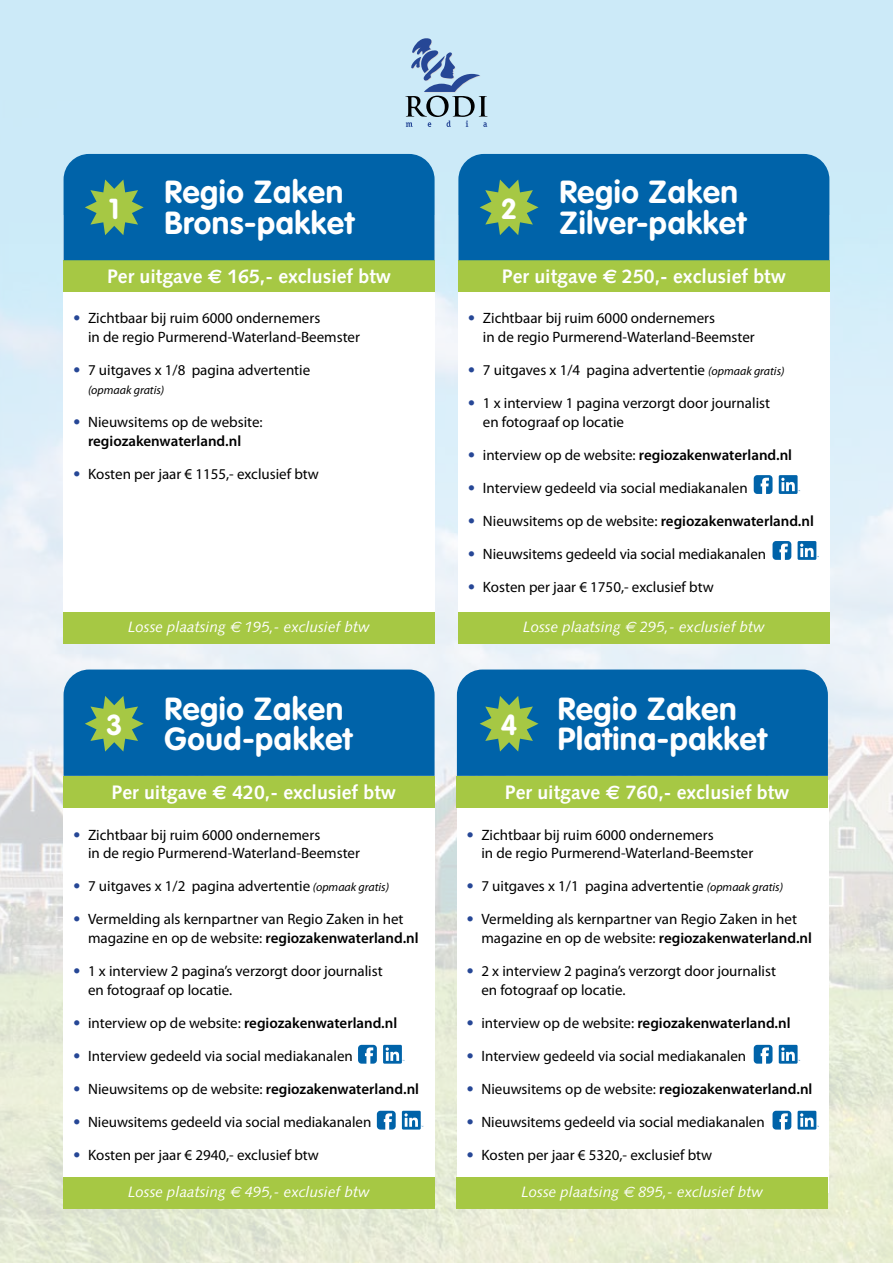
<style>
.page{position:relative;width:893px;height:1263px;background:#fff}
.page>*{position:absolute;margin:0;border:0;box-sizing:border-box;transform-origin:0 0}
.t1{font:700 31.5px/30.8px "VAG Rounded Std";letter-spacing:.02em;color:#fff}
.t2{font:700 28.5px "VAG Rounded Std";color:#fff}
.t3{font:700 19.5px "Syntax";color:#fff}
.t4{font:15px/18.8px "Myriad Pro";color:#000}
.t5{font:600 15px "Myriad Pro";color:#000}
.t6{font:italic 15px "Syntax";color:#fff}
.t7{font:italic 12px "Myriad Pro";color:#000}
.s1{font-family:"Euro Sans Std"}
.s2{font-family:"Syntax";color:#264796}
.s3{font-weight:600}
.s4{font-style:italic;font-size:12px}
.s5{font-family:"Syntax";font-weight:400;color:#264796}
.s6{font-weight:400}
</style>
<div class="page">
<img style="left:0;top:243px;width:893px;height:1020px">
<div style="left:0;top:0;width:893px;height:243px;background:#cceaf8"></div>
<div style="left:457px;top:780px;width:371px;height:413px;background:#fff"></div>
<div style="left:457px;top:776px;width:371px;height:32px;background:#a6c844"></div>
<div style="left:64px;top:780px;width:371px;height:413px;background:#fff"></div>
<div style="left:63px;top:776px;width:372px;height:32px;background:#a6c844"></div>
<div style="left:459px;top:215px;width:371px;height:413px;background:#fff"></div>
<div style="left:458px;top:260px;width:372px;height:32px;background:#a6c844"></div>
<div style="left:64px;top:215px;width:371px;height:413px;background:#fff"></div>
<div style="left:63px;top:260px;width:372px;height:32px;background:#a6c844"></div>
<div style="left:64px;top:154px;width:371px;height:106px;background:#0063a9"></div>
<div style="left:458px;top:612px;width:372px;height:32px;background:#a6c844"></div>
<div style="left:63px;top:1177px;width:372px;height:32px;background:#a6c844"></div>
<div style="left:457px;top:1177px;width:371px;height:32px;background:#a6c844"></div>
<div style="left:63px;top:612px;width:372px;height:32px;background:#a6c844"></div>
<svg style="left:779px;top:475px;width:21px;height:19px"></svg>
<svg style="left:754px;top:475px;width:18px;height:19px"></svg>
<div style="left:458px;top:154px;width:371px;height:106px;background:#0063a9"></div>
<svg style="left:64px;top:669px;width:371px;height:107px;background:#0a69a5"></svg>
<svg style="left:457px;top:669px;width:371px;height:107px;background:#0a69a5"></svg>
<svg style="left:798px;top:541px;width:21px;height:19px"></svg>
<svg style="left:772px;top:541px;width:19px;height:19px"></svg>
<svg style="left:779px;top:1045px;width:21px;height:19px"></svg>
<svg style="left:754px;top:1045px;width:18px;height:19px"></svg>
<svg style="left:798px;top:1111px;width:21px;height:18px"></svg>
<svg style="left:772px;top:1111px;width:19px;height:18px"></svg>
<svg style="left:383px;top:1045px;width:21px;height:19px"></svg>
<svg style="left:358px;top:1045px;width:19px;height:19px"></svg>
<svg style="left:402px;top:1111px;width:21px;height:18px"></svg>
<svg style="left:377px;top:1111px;width:19px;height:18px"></svg>
<svg style="left:405px;top:38px;width:82px;height:89px"></svg>
<h1 class="t1" style="left:165px;top:178px;width:191px">Regio Zaken<br>Brons-pakket</h1>
<h3 class="t3" style="left:107px;top:265px;width:285px">Per uitgave <span class="s1">€</span> 165,- exclusief btw</h3>
<p class="t4" style="left:88px;top:309px;width:274px;text-indent:-15px"><span class="s2">•</span> Zichtbaar bij ruim 6000 ondernemers<br>in de regio Purmerend-Waterland-Beemster</p>
<p class="t4" style="left:73px;top:360px;width:239px"><span class="s2">•</span> 7 uitgaves x 1/8 pagina advertentie</p>
<p class="t7" style="left:88px;top:382px;width:78px">(opmaak gratis)</p>
<p class="t4" style="left:73px;top:412px;width:191px;text-align:center"><span class="s2">•</span> Nieuwsitems op de website: <span class="s3">regiozakenwaterland.nl</span></p>
<p class="t4" style="left:73px;top:464px;width:247px"><span class="s2">•</span> Kosten per jaar € 1155,- exclusief btw</p>
<h2 class="t2" style="left:109px;top:192px;width:12px">1</h2>
<h1 class="t1" style="left:559px;top:178px;width:188px">Regio Zaken<br>Zilver-pakket</h1>
<h3 class="t3" style="left:502px;top:265px;width:285px">Per uitgave <span class="s1">€</span> 250,- exclusief btw</h3>
<p class="t4" style="left:483px;top:309px;width:274px;text-indent:-15px"><span class="s2">•</span> Zichtbaar bij ruim 6000 ondernemers<br>in de regio Purmerend-Waterland-Beemster</p>
<p class="t4" style="left:468px;top:360px;width:318px"><span class="s2">•</span> 7 uitgaves x 1/4 pagina advertentie <span class="s4">(opmaak gratis)</span></p>
<p class="t4" style="left:483px;top:393px;width:289px;text-indent:-15px"><span class="s2">•</span> 1 x interview 1 pagina verzorgt door journalist en fotograaf op locatie</p>
<p class="t5" style="left:468px;top:445px;width:326px"><span class="s5">•</span> <span class="s6">interview op de website:</span> regiozakenwaterland.nl</p>
<p class="t4" style="left:468px;top:478px;width:281px"><span class="s2">•</span> Interview gedeeld via social mediakanalen</p>
<p class="t4" style="left:468px;top:511px;width:347px"><span class="s2">•</span> Nieuwsitems op de website: <span class="s3">regiozakenwaterland.nl</span></p>
<p class="t4" style="left:468px;top:544px;width:300px"><span class="s2">•</span> Nieuwsitems gedeeld via social mediakanalen</p>
<p class="t4" style="left:468px;top:577px;width:247px"><span class="s2">•</span> Kosten per jaar € 1750,- exclusief btw</p>
<h2 class="t2" style="left:501px;top:192px;width:18px">2</h2>
<p class="t6" style="left:128px;top:618px;width:243px">Losse plaatsing <span class="s1">€</span> 195,- exclusief btw</p>
<p class="t6" style="left:523px;top:618px;width:243px">Losse plaatsing <span class="s1">€</span> 295,- exclusief btw</p>
<h1 class="t1" style="left:165px;top:694px;width:189px">Regio Zaken<br>Goud-pakket</h1>
<h3 class="t3" style="left:112px;top:781px;width:286px">Per uitgave <span class="s1">€</span> 420,- exclusief btw</h3>
<p class="t4" style="left:88px;top:825px;width:274px;text-indent:-15px"><span class="s2">•</span> Zichtbaar bij ruim 6000 ondernemers<br>in de regio Purmerend-Waterland-Beemster</p>
<p class="t4" style="left:73px;top:877px;width:317px"><span class="s2">•</span> 7 uitgaves x 1/2 pagina advertentie <span class="s4">(opmaak gratis)</span></p>
<p class="t4" style="left:88px;top:910px;width:332px;text-indent:-15px"><span class="s2">•</span> Vermelding als kernpartner van Regio Zaken in het magazine en op de website: <span class="s3">regiozakenwaterland.nl</span></p>
<p class="t4" style="left:88px;top:961px;width:296px;text-indent:-15px"><span class="s2">•</span> 1 x interview 2 pagina’s verzorgt door journalist en fotograaf op locatie.</p>
<p class="t5" style="left:73px;top:1013px;width:326px"><span class="s5">•</span> <span class="s6">interview op de website:</span> regiozakenwaterland.nl</p>
<p class="t4" style="left:73px;top:1046px;width:281px"><span class="s2">•</span> Interview gedeeld via social mediakanalen</p>
<p class="t4" style="left:73px;top:1079px;width:347px"><span class="s2">•</span> Nieuwsitems op de website: <span class="s3">regiozakenwaterland.nl</span></p>
<p class="t4" style="left:73px;top:1112px;width:300px"><span class="s2">•</span> Nieuwsitems gedeeld via social mediakanalen</p>
<p class="t4" style="left:73px;top:1145px;width:247px"><span class="s2">•</span> Kosten per jaar € 2940,- exclusief btw</p>
<p class="t6" style="left:128px;top:1183px;width:243px">Losse plaatsing <span class="s1">€</span> 495,- exclusief btw</p>
<h1 class="t1" style="left:558px;top:694px;width:210px">Regio Zaken<br>Platina-pakket</h1>
<h3 class="t3" style="left:505px;top:781px;width:286px">Per uitgave <span class="s1">€</span> 760,- exclusief btw</h3>
<p class="t4" style="left:481px;top:825px;width:274px;text-indent:-15px"><span class="s2">•</span> Zichtbaar bij ruim 6000 ondernemers<br>in de regio Purmerend-Waterland-Beemster</p>
<p class="t4" style="left:466px;top:877px;width:318px"><span class="s2">•</span> 7 uitgaves x 1/1 pagina advertentie <span class="s4">(opmaak gratis)</span></p>
<p class="t4" style="left:481px;top:910px;width:332px;text-indent:-15px"><span class="s2">•</span> Vermelding als kernpartner van Regio Zaken in het magazine en op de website: <span class="s3">regiozakenwaterland.nl</span></p>
<p class="t4" style="left:481px;top:961px;width:296px;text-indent:-15px"><span class="s2">•</span> 2 x interview 2 pagina’s verzorgt door journalist en fotograaf op locatie.</p>
<p class="t5" style="left:466px;top:1013px;width:326px"><span class="s5">•</span> <span class="s6">interview op de website:</span> regiozakenwaterland.nl</p>
<p class="t4" style="left:466px;top:1046px;width:281px"><span class="s2">•</span> Interview gedeeld via social mediakanalen</p>
<p class="t4" style="left:466px;top:1079px;width:347px"><span class="s2">•</span> Nieuwsitems op de website: <span class="s3">regiozakenwaterland.nl</span></p>
<p class="t4" style="left:466px;top:1112px;width:300px"><span class="s2">•</span> Nieuwsitems gedeeld via social mediakanalen</p>
<p class="t4" style="left:466px;top:1145px;width:247px"><span class="s2">•</span> Kosten per jaar € 5320,- exclusief btw</p>
<p class="t6" style="left:521px;top:1183px;width:243px">Losse plaatsing <span class="s1">€</span> 895,- exclusief btw</p>
<h2 class="t2" style="left:106px;top:708px;width:18px">3</h2>
<h2 class="t2" style="left:501px;top:708px;width:18px">4</h2>
</div>
